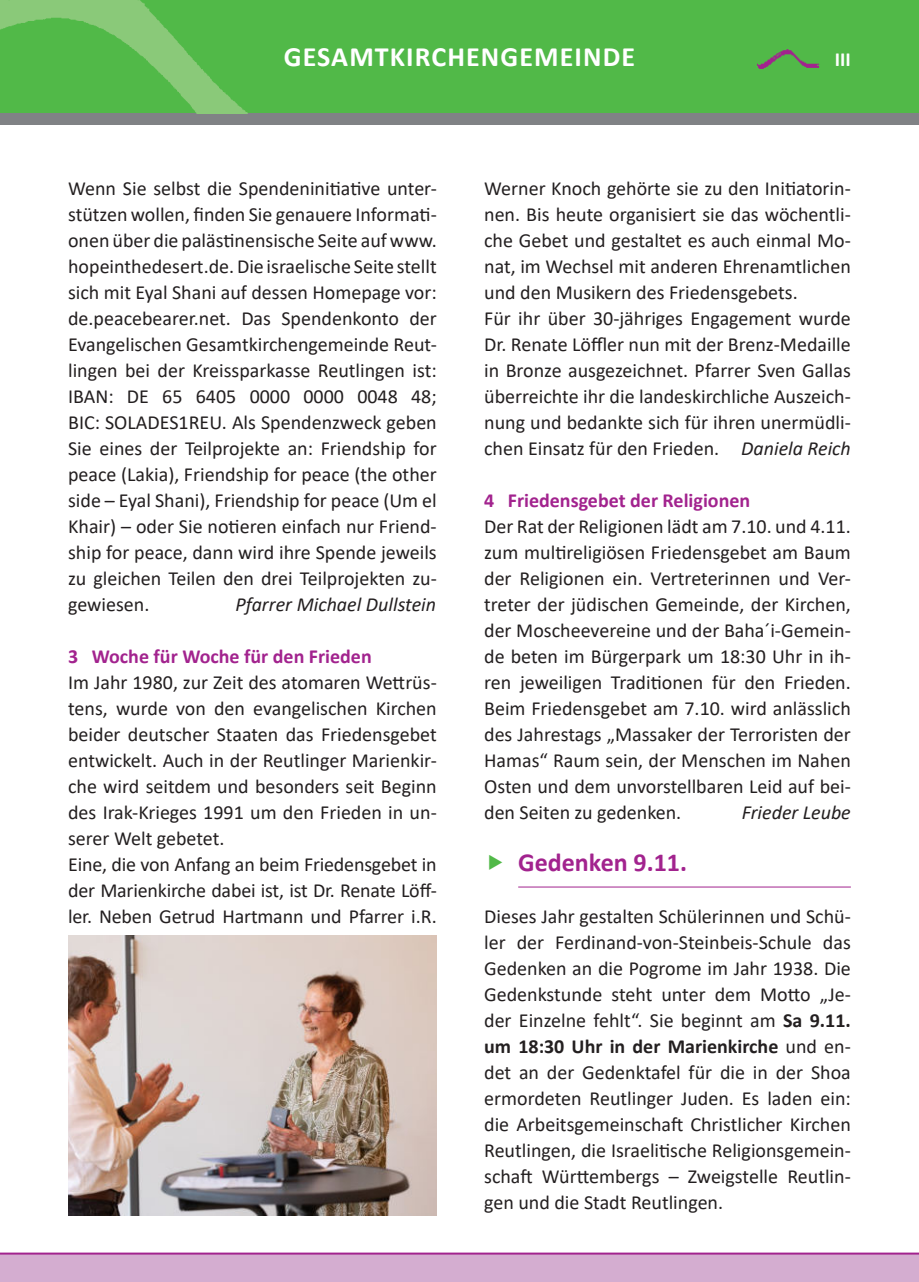
<style>
.page{position:relative;width:919px;height:1282px;background:#fff}
.page>*{position:absolute;margin:0;border:0;box-sizing:border-box;transform-origin:0 0}
.t1{font:700 28px "Calibri";letter-spacing:.04em;color:#fff}
.t2{font:700 26px "Calibri";color:#a2238e}
.t3{font:20px/26px "Calibri";color:#231f20;text-align:justify}
.t4{font:700 20px "Calibri";color:#a2238e}
.t5{font:italic 20px "Calibri";color:#231f20}
.t6{font:700 20px "Calibri";color:#fff}
.s1{font-style:italic}
.s2{font-weight:700}
</style>
<div class="page">
<div style="left:0;top:1253px;width:919px;height:28px;background:#d4add0"></div>
<div style="left:0;top:0;width:919px;height:113px;background:#51b948"></div>
<div style="left:0;top:113px;width:919px;height:12px;background:#808285"></div>
<hr style="left:0;top:1252px;width:919px;height:2px;background:#a2238e">
<img style="left:0;top:0;width:248px;height:114px">
<hr style="left:518px;top:886px;width:332px;height:1px;background:#a2238e">
<img style="left:757px;top:49px;width:62px;height:20px">
<img style="left:68px;top:935px;width:369px;height:280px">
<h1 class="t1" style="left:284px;top:47px;width:353px">GESAMTKIRCHENGEMEINDE</h1>
<p class="t6" style="left:834px;top:52px;width:18px">III</p>
<p class="t3" style="left:68px;top:174px;width:370px">Wenn Sie selbst die Spendeninitiative unter&shy;stützen wollen, finden Sie genauere Informati&shy;onen über die palästinensische Seite auf www. hopeinthedesert.de. Die israelische Seite stellt sich mit Eyal Shani auf dessen Homepage vor: de.peacebearer.net. Das Spendenkonto der Evangelischen Gesamtkirchengemeinde Reut&shy;lingen bei der Kreissparkasse Reutlingen ist:<br>IBAN: DE 65 6405 0000 0000 0048 48; BIC: SOLADES1REU. Als Spendenzweck geben Sie eines der Teilprojekte an: Friendship for peace (Lakia), Friendship for peace (the other side – Eyal Shani), Friendship for peace (Um el Khair) – oder Sie notieren einfach nur Friend&shy;ship for peace, dann wird ihre Spende jeweils zu gleichen Teilen den drei Teilprojekten zu&shy;gewiesen.</p>
<p class="t5" style="left:235px;top:597px;width:202px">Pfarrer Michael Dullstein</p>
<p class="t4" style="left:68px;top:648px;width:305px">3 Woche für Woche für den Frieden</p>
<p class="t3" style="left:68px;top:668px;width:370px;text-align:left">Im Jahr 1980, zur Zeit des atomaren Wettrüs&shy;tens, wurde von den evangelischen Kirchen beider deutscher Staaten das Friedensgebet entwickelt. Auch in der Reutlinger Marienkir&shy;che wird seitdem und besonders seit Beginn des Irak-Krieges 1991 um den Frieden in un&shy;serer Welt gebetet.<br>Eine, die von Anfang an beim Friedensgebet in der Marienkirche dabei ist, ist Dr. Renate Löff&shy;ler. Neben Getrud Hartmann und Pfarrer i.R.</p>
<p class="t3" style="left:484px;top:174px;width:368px;text-align:left">Werner Knoch gehörte sie zu den Initiatorin&shy;nen. Bis heute organisiert sie das wöchentli&shy;che Gebet und gestaltet es auch einmal Mo&shy;nat, im Wechsel mit anderen Ehrenamtlichen und den Musikern des Friedensgebets.<br>Für ihr über 30-jähriges Engagement wurde Dr. Renate LöfÒer nun mit der Brenz-Medaille in Bronze ausgezeichnet. Pfarrer Sven Gallas überreichte ihr die landeskirchliche Auszeich&shy;nung und bedankte sich für ihren unermüdli&shy;chen Einsatz für den Frieden. <span class="s1">Daniela Reich</span></p>
<p class="t4" style="left:484px;top:492px;width:267px">4 Friedensgebet der Religionen</p>
<p class="t3" style="left:484px;top:512px;width:368px">Der Rat der Religionen lädt am 7.10. und 4.11. zum multireligiösen Friedensgebet am Baum der Religionen ein. Vertreterinnen und Ver&shy;treter der jüdischen Gemeinde, der Kirchen, der Moscheevereine und der Baha´i-Gemein&shy;de beten im Bürgerpark um 18:30 Uhr in ih&shy;ren jeweiligen Traditionen für den Frieden.<br>Beim Friedensgebet am 7.10. wird anlässlich des Jahrestags „Massaker der Terroristen der Hamas“ Raum sein, der Menschen im Nahen Osten und dem unvorstellbaren Leid auf bei&shy;den Seiten zu gedenken.</p>
<p class="t5" style="left:741px;top:805px;width:111px">Frieder Leube</p>
<h2 class="t2" style="left:518px;top:852px;width:170px">Gedenken 9.11.</h2>
<p class="t3" style="left:484px;top:904px;width:368px">Dieses Jahr gestalten Schülerinnen und Schü&shy;ler der Ferdinand-von-Steinbeis-Schule das Gedenken an die Pogrome im Jahr 1938. Die Gedenkstunde steht unter dem Motto „Je&shy;der Einzelne fehlt“. Sie beginnt am <span class="s2">Sa 9.11. um 18:30 Uhr in der Marienkirche</span> und en&shy;det an der Gedenktafel für die in der Shoa ermordeten Reutlinger Juden. Es laden ein: die Arbeitsgemeinschaft Christlicher Kirchen Reutlingen, die Israelitische Religionsgemein&shy;schaft Württembergs – Zweigstelle Reutlin&shy;gen und die Stadt Reutlingen.</p>
</div>
